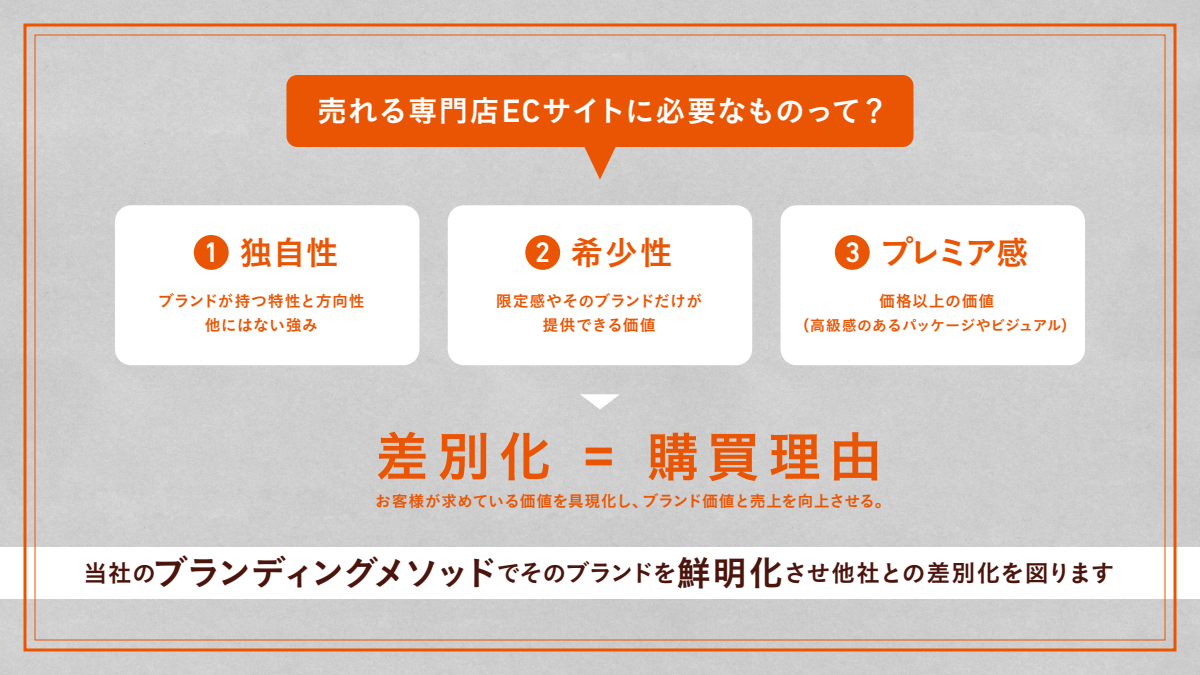
<style>
.page{position:relative;width:1200px;height:675px;background:#cfcece}
.page>*{position:absolute;margin:0;border:0;box-sizing:border-box;transform-origin:0 0}
.t1{font:54.2px "Koburina Go Std N W6";letter-spacing:.125em;color:#ea5504}
.t2{font:33.1px "Koburina Go Std N W6";letter-spacing:-.03em;color:#ea5504}
.t3{font:30px "Koburina Go Std N W6";letter-spacing:-.01em;color:#fff}
.t4{font:24px "Koburina Go Std N W6";letter-spacing:-.035em;color:#4b140c}
.t5{font:16px/24px "Koburina Go Std N W6";color:#ea5504;text-align:center}
.t6{font:16px "Koburina Go Std N W6";letter-spacing:.045em;color:#ea5504}
.t7{font:15px "Koburina Go Std N W6";letter-spacing:-.005em;color:#ea5504}
.s1{font-family:"DIN Next LT Pro";font-weight:500;font-size:33px}
.s2{font-family:"DIN Next LT Pro";font-weight:500;font-size:28.7px;color:#fff}
.s3{font-family:"DIN Next LT Pro";font-weight:500;font-size:59.6px}
.s4{font-size:35px}
</style>
<div class="page">
<div style="left:0;top:547px;width:1200px;height:52px;background:#fff"></div>
<div style="left:286px;top:75px;width:628px;height:72px;background:#ea5504;border-radius:11px"></div>
<svg style="left:578px;top:147px;width:44px;height:33px"></svg>
<div style="left:115px;top:205px;width:304px;height:160px;background:#fff;border-radius:16px"></div>
<div style="left:194px;top:235px;width:35px;height:35px;background:#ea5504;border-radius:50%"></div>
<div style="left:448px;top:205px;width:304px;height:160px;background:#fff;border-radius:16px"></div>
<div style="left:525px;top:235px;width:35px;height:35px;background:#ea5504;border-radius:50%"></div>
<div style="left:781px;top:205px;width:304px;height:160px;background:#fff;border-radius:16px"></div>
<div style="left:835px;top:235px;width:35px;height:35px;background:#ea5504;border-radius:50%"></div>
<svg style="left:580px;top:394px;width:40px;height:15px"></svg>
<h3 class="t3" style="left:317px;top:88px;width:573px">売れる専門店<span class="s1">EC</span>サイトに必要なものって？</h3>
<h2 class="t2" style="left:204px;top:227px;width:137px"><span class="s2">1</span> 独自性</h2>
<h2 class="t2" style="left:535px;top:227px;width:140px"><span class="s2">2</span> 希少性</h2>
<h2 class="t2" style="left:845px;top:227px;width:186px"><span class="s2">3</span> プレミア感</h2>
<p class="t5" style="left:158px;top:289px;width:208px">ブランドが持つ特性と方向性他にはない強み</p>
<p class="t6" style="left:879px;top:288px;width:117px">価格以上の価値</p>
<p class="t5" style="left:496px;top:289px;width:208px">限定感やそのブランドだけが提供できる価値</p>
<p class="t7" style="left:794px;top:313px;width:283px">（高級感のあるパッケージやビジュアル）</p>
<h1 class="t1" style="left:375px;top:415px;width:509px">差別化 <span class="s3">=</span> 購買理由</h1>
<p class="t5" style="left:375px;top:490px;width:517px">お客様が求めている価値を具現化し、ブランド価値と売上を向上させる。</p>
<h3 class="t4" style="left:83px;top:554px;width:1033px">当社の<span class="s4">ブランディングメソッド</span>でそのブランドを<span class="s4">鮮明化</span>させ他社との差別化を図ります</h3>
</div>
